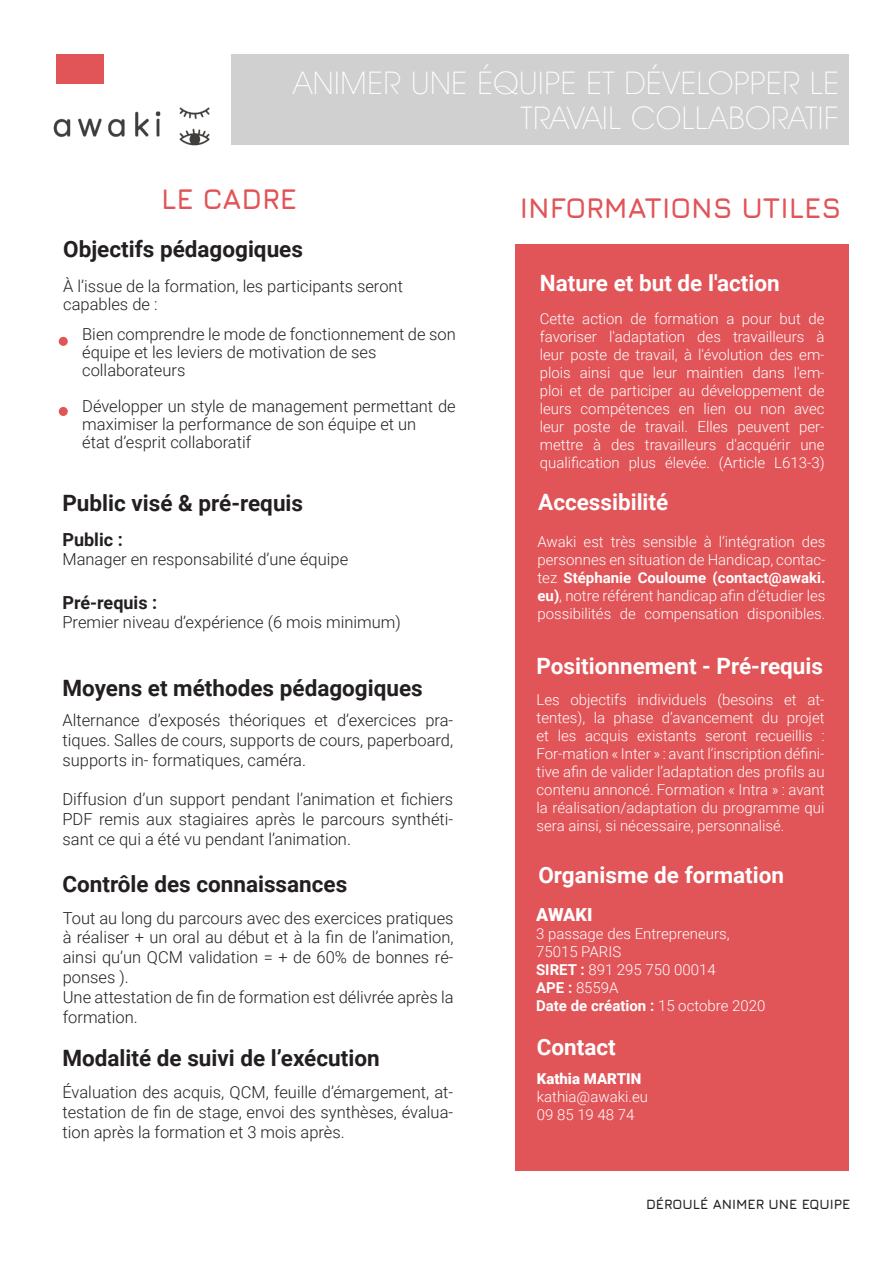
<style>
.page{position:relative;width:893px;height:1263px;background:#fff}
.page>*{position:absolute;margin:0;border:0;box-sizing:border-box;transform-origin:0 0}
.t1{font:200 31.5px "Avant Garde IT Cby BT";letter-spacing:.02em;color:#fff}
.t2{font:700 28.5px "Jura";color:#e15458}
.t3{font:700 22.5px "Roboto";color:#231f20}
.t4{font:700 22.5px "Roboto";color:#fff}
.t5{font:700 18px "Roboto";color:#231f20}
.t6{font:900 18px "Roboto";letter-spacing:-.01em;color:#fff}
.t7{font:300 16.5px/19.8px "Roboto";color:#231f20;text-align:justify}
.t8{font:300 15px/18px "Roboto";color:#fff;text-align:justify}
.t9{font:700 15px "Roboto";color:#fff}
.t10{font:900 15px "Roboto";color:#fff}
.t11{font:700 13.5px "Jura";color:#231f20}
.s1{font-weight:700}
.s2{font-weight:300}
</style>
<div class="page">
<img style="left:53px;top:107px;width:157px;height:39px">
<div style="left:57px;top:54px;width:47px;height:30px;background:#e15458"></div>
<div style="left:515px;top:244px;width:333px;height:927px;background:#e15458"></div>
<div style="left:59px;top:337px;width:9px;height:9px;background:#e15458;border-radius:50%"></div>
<div style="left:231px;top:54px;width:617px;height:91px;background:#d1d0d0"></div>
<div style="left:59px;top:407px;width:9px;height:9px;background:#e15458;border-radius:50%"></div>
<p class="t1" style="left:294px;top:64px;width:547px">ANIMER UNE ÉQUIPE ET DÉVELOPPER LE</p>
<p class="t1" style="left:521px;top:98px;width:320px">TRAVAIL COLLABORATIF</p>
<p class="t2" style="left:161px;top:178px;width:137px">LE CADRE</p>
<p class="t3" style="left:63px;top:233px;width:241px">Objectifs pédagogiques</p>
<p class="t7" style="left:63px;top:276px;width:341px">À l’issue de la formation, les participants seront</p>
<p class="t7" style="left:63px;top:294px;width:96px">capables de :</p>
<p class="t7" style="left:82px;top:325px;width:375px;line-height:18px">Bien comprendre le mode de fonctionnement de son équipe et les leviers de motivation de ses</p>
<p class="t7" style="left:82px;top:360px;width:105px">collaborateurs</p>
<p class="t7" style="left:82px;top:397px;width:375px;line-height:18px">Développer un style de management permettant de maximiser la performance de son équipe et un</p>
<p class="t7" style="left:82px;top:432px;width:171px">état d’esprit collaboratif</p>
<p class="t3" style="left:62px;top:487px;width:242px">Public visé &amp; pré-requis</p>
<p class="t5" style="left:62px;top:526px;width:62px">Public :</p>
<p class="t7" style="left:62px;top:549px;width:287px">Manager en responsabilité d’une équipe</p>
<p class="t5" style="left:62px;top:589px;width:96px">Pré-requis :</p>
<p class="t7" style="left:62px;top:612px;width:340px">Premier niveau d’expérience (6 mois minimum)</p>
<p class="t3" style="left:62px;top:673px;width:362px">Moyens et méthodes pédagogiques</p>
<p class="t7" style="left:62px;top:709px;width:392px">Alternance d’exposés théoriques et d’exercices pra&shy;tiques. Salles de cours, supports de cours, paperboard, supports in- formatiques, caméra.</p>
<p class="t7" style="left:62px;top:789px;width:392px">Diffusion d’un support pendant l’animation et fichiers PDF remis aux stagiaires après le parcours synthéti&shy;sant ce qui a été vu pendant l’animation.</p>
<p class="t3" style="left:62px;top:869px;width:286px">Contrôle des connaissances</p>
<p class="t7" style="left:63px;top:907px;width:392px">Tout au long du parcours avec des exercices pratiques à réaliser + un oral au début et à la fin de l’animation, ainsi qu’un QCM validation = + de 60% de bonnes ré&shy;ponses ).</p>
<p class="t7" style="left:63px;top:986px;width:392px">Une attestation de fin de formation est délivrée après la</p>
<p class="t7" style="left:63px;top:1006px;width:76px">formation.</p>
<p class="t3" style="left:62px;top:1042px;width:319px">Modalité de suivi de l’exécution</p>
<p class="t7" style="left:62px;top:1082px;width:392px">Évaluation des acquis, QCM, feuille d’émargement, at&shy;testation de fin de stage, envoi des synthèses, évalua&shy;tion après la formation et 3 mois après.</p>
<p class="t2" style="left:520px;top:186px;width:323px">INFORMATIONS UTILES</p>
<p class="t4" style="left:540px;top:267px;width:241px">Nature et but de l'action</p>
<p class="t8" style="left:540px;top:309px;width:286px">Cette action de formation a pour but de favoriser l'adaptation des travailleurs à leur poste de travail, à l'évolution des em&shy;plois ainsi que leur maintien dans l'em&shy;ploi et de participer au développement de leurs compétences en lien ou non avec leur poste de travail. Elles peuvent per&shy;mettre à des travailleurs d'acquérir une qualification plus élevée. (Article L613-3)</p>
<p class="t4" style="left:538px;top:486px;width:132px">Accessibilité</p>
<p class="t8" style="left:537px;top:532px;width:290px">Awaki est très sensible à l’intégration des personnes en situation de Handicap, contac&shy;tez <span class="s1">Stéphanie Couloume (contact@awaki. eu)</span>, notre référent handicap afin d’étudier les possibilités de compensation disponibles.</p>
<p class="t4" style="left:537px;top:650px;width:288px">Positionnement - Pré-requis</p>
<p class="t8" style="left:537px;top:690px;width:290px">Les objectifs individuels (besoins et at&shy;tentes), la phase d’avancement du projet et les acquis existants seront recueillis :<br>For-mation « Inter » : avant l’inscription défini&shy;tive afin de valider l’adaptation des profils au contenu annoncé. Formation « Intra » : avant la réalisation/adaptation du programme qui sera ainsi, si nécessaire, personnalisé.</p>
<p class="t4" style="left:538px;top:859px;width:247px">Organisme de formation</p>
<p class="t6" style="left:536px;top:902px;width:58px">AWAKI</p>
<p class="t8" style="left:536px;top:924px;width:195px">3 passage des Entrepreneurs,</p>
<p class="t8" style="left:536px;top:942px;width:87px">75015 PARIS</p>
<p class="t8" style="left:536px;top:960px;width:181px"><span class="s1">SIRET :</span> 891 295 750 00014</p>
<p class="t8" style="left:536px;top:978px;width:84px"><span class="s1">APE :</span> 8559A</p>
<p class="t9" style="left:536px;top:995px;width:231px">Date de création : <span class="s2">15 octobre 2020</span></p>
<p class="t4" style="left:537px;top:1031px;width:81px">Contact</p>
<p class="t10" style="left:537px;top:1068px;width:106px">Kathia MARTIN</p>
<p class="t8" style="left:537px;top:1087px;width:113px">kathia@awaki.eu</p>
<p class="t8" style="left:537px;top:1105px;width:99px">09 85 19 48 74</p>
<p class="t11" style="left:646px;top:1194px;width:206px">DÉROULÉ ANIMER UNE EQUIPE</p>
</div>
